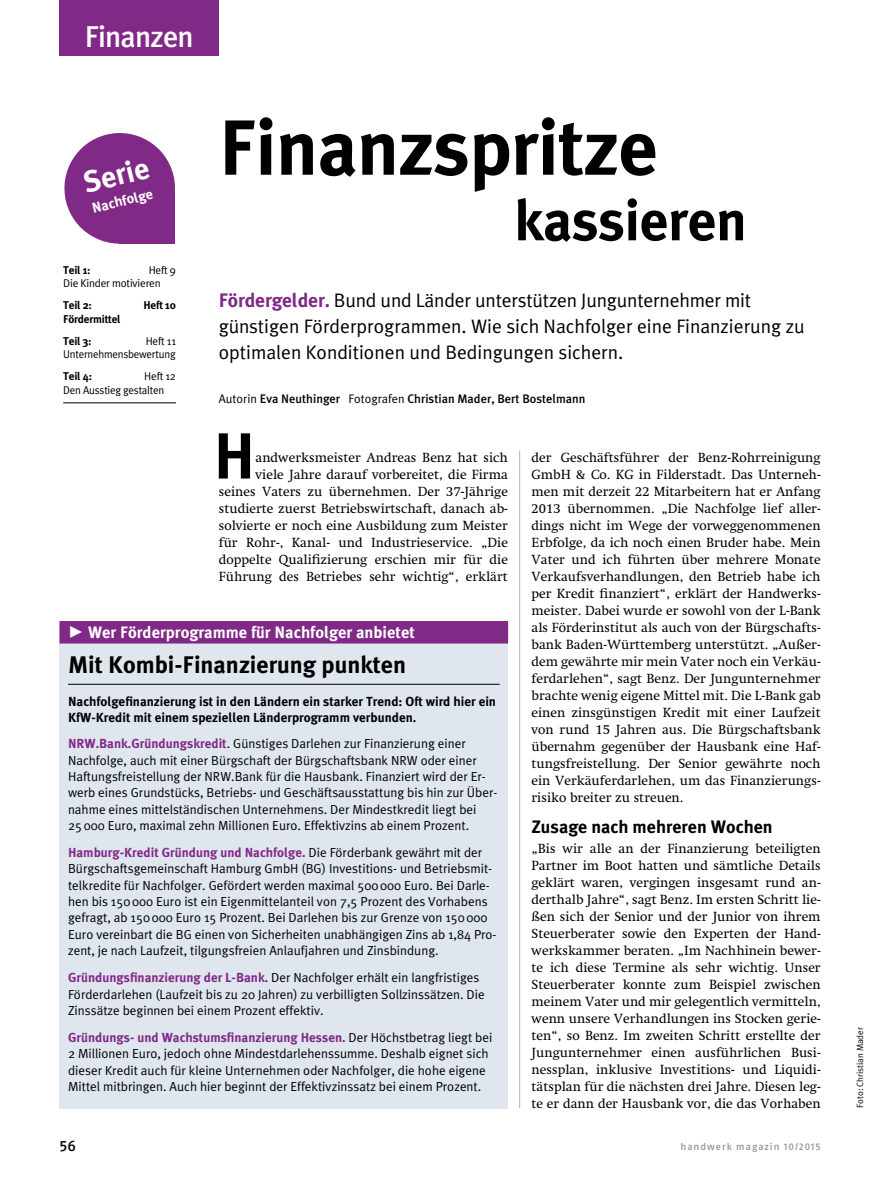
<style>
.page{position:relative;width:893px;height:1191px;background:#fff}
.page>*{position:absolute;margin:0;border:0;box-sizing:border-box;transform-origin:0 0}
.t1{font:700 78px "Meta Plus";letter-spacing:-.01em;color:#000}
.t2{font:700 64.95px "Meta Plus";color:#000}
.t3{font:700 57px "Meta Plus";letter-spacing:-.01em;color:#000}
.t4{font:500 30px "Meta Plus";letter-spacing:-.025em;color:#fff}
.t5{font:700 30px "Meta Plus";color:#fff}
.t6{font:700 24px "Meta Plus";color:#000}
.t7{font:19.5px/26.2px "Meta Plus Normal";color:#000}
.t8{font:700 18px "Meta Plus";color:#000}
.t9{font:700 16.5px "Meta Plus";color:#fff}
.t10{font:15px "Fago No Med Lf";color:#000}
.t11{font:700 14.25px "Meta Plus";color:#fff}
.t12{font:13.5px/17px "Swift LT Pro";color:#000;text-align:justify}
.t13{font:13.2px/16.4px "Meta Plus Normal";color:#000}
.t14{font:700 13.2px "Meta Plus";color:#812987}
.t15{font:700 13.2px/16.2px "Meta Plus";color:#000}
.t16{font:500 12.3px "Meta Plus";color:#000}
.t17{font:11.25px/13.5px "Meta Plus Normal";letter-spacing:-.02em;color:#000}
.t18{font:700 11.25px/22px "Meta Plus";letter-spacing:-.02em;color:#000}
.t19{font:9.75px "Fago No Med Lf";letter-spacing:.1em;color:#939598}
.t20{font:9px "Meta Plus Normal";color:#000}
.s1{font-family:"Meta Plus";font-weight:700;color:#812987}
.s2{font-family:"Meta Plus Normal";font-weight:400}
.s3{font-family:"Meta Plus Normal";font-weight:400;color:#000}
</style>
<div class="page">
<div style="left:60px;top:0;width:159px;height:55px;background:#812987"></div>
<hr style="left:519px;top:451px;width:1px;height:657px;background:#b1b4b6">
<div style="left:60px;top:621px;width:448px;height:487px;background:#dfe6ee"></div>
<hr style="left:68px;top:684px;width:432px;height:1px;background:#000">
<div style="left:60px;top:621px;width:448px;height:22px;background:#812987"></div>
<svg style="left:64px;top:133px;width:111px;height:111px"></svg>
<hr style="left:63px;top:402px;width:113px;height:1px;background:#000">
<h3 class="t4" style="left:85px;top:19px;width:110px">Finanzen</h3>
<h3 class="t5" style="left:80px;top:166px;width:68px;rotate:-14deg">Serie</h3>
<p class="t11" style="left:90px;top:200px;width:64px;rotate:-14deg">Nachfolge</p>
<p class="t18" style="left:63px;top:259px;width:29px">Teil 1:</p>
<p class="t17" style="left:63px;top:263px;width:114px;text-indent:85px">Heft 9<br>Die Kinder motivieren</p>
<p class="t18" style="left:63px;top:294px;width:30px">Teil 2:</p>
<p class="t18" style="left:144px;top:294px;width:34px">Heft 10</p>
<p class="t18" style="left:63px;top:308px;width:59px">Fördermittel<br>Teil 3:</p>
<p class="t17" style="left:63px;top:334px;width:114px;text-align:right">Heft 11<br>Unternehmensbewertung</p>
<p class="t18" style="left:63px;top:365px;width:30px">Teil 4:</p>
<p class="t17" style="left:63px;top:370px;width:114px;text-indent:81px">Heft 12<br>Den Ausstieg gestalten</p>
<h1 class="t1" style="left:219px;top:103px;width:441px">Finanzspritze</h1>
<h3 class="t3" style="left:514px;top:187px;width:234px">kassieren</h3>
<h3 class="t7" style="left:219px;top:287px;width:587px"><span class="s1">Fördergelder.</span> Bund und Länder unterstützen Jungunternehmer mit günstigen Förderprogrammen. Wie sich Nachfolger eine Finanzierung zu optimalen Konditionen und Bedingungen sichern.</h3>
<p class="t16" style="left:219px;top:392px;width:368px"><span class="s2">Autorin</span> Eva Neuthinger <span class="s2">Fotografen</span> Christian Mader, Bert Bostelmann</p>
<h2 class="t2" style="left:213px;top:418px;width:44px">H</h2>
<p class="t12" style="left:219px;top:448px;width:291px;text-align:right">andwerksmeister Andreas Benz hat sich<br>viele Jahre darauf vorbereitet, die Firma seines Vaters zu übernehmen. Der 37-Jährige studierte zuerst Betriebswirtschaft, danach ab&shy;solvierte er noch eine Ausbildung zum Meister für Rohr-, Kanal- und Industrieservice. „Die doppelte Qualifizierung erschien mir für die Führung des Betriebes sehr wichtig“, erklärt</p>
<p class="t12" style="left:532px;top:448px;width:291px">der Geschäftsführer der Benz-Rohrreinigung GmbH &amp; Co. KG in Filderstadt. Das Unterneh&shy;men mit derzeit 22 Mitarbeitern hat er Anfang 2013 übernommen. „Die Nachfolge lief aller&shy;dings nicht im Wege der vorweggenommenen Erbfolge, da ich noch einen Bruder habe. Mein Vater und ich führten über mehrere Monate Verkaufsverhandlungen, den Betrieb habe ich per Kredit finanziert“, erklärt der Handwerks&shy;meister. Dabei wurde er sowohl von der L-Bank als Förderinstitut als auch von der Bürgschafts&shy;bank Baden-Württemberg unterstützt. „Außer&shy;dem gewährte mir mein Vater noch ein Verkäu&shy;ferdarlehen“, sagt Benz. Der Jungunternehmer brachte wenig eigene Mittel mit. Die L-Bank gab einen zinsgünstigen Kredit mit einer Laufzeit von rund 15 Jahren aus. Die Bürgschaftsbank übernahm gegenüber der Hausbank eine Haf&shy;tungsfreistellung. Der Senior gewährte noch ein Verkäuferdarlehen, um das Finanzierungs&shy;risiko breiter zu streuen.</p>
<h3 class="t8" style="left:531px;top:816px;width:243px">Zusage nach mehreren Wochen</h3>
<p class="t12" style="left:531px;top:839px;width:291px">„Bis wir alle an der Finanzierung beteiligten Partner im Boot hatten und sämtliche Details geklärt waren, vergingen insgesamt rund an&shy;derthalb Jahre“, sagt Benz. Im ersten Schritt lie&shy;ßen sich der Senior und der Junior von ihrem Steuerberater sowie den Experten der Hand&shy;werkskammer beraten. „Im Nachhinein bewer&shy;te ich diese Termine als sehr wichtig. Unser Steuerberater konnte zum Beispiel zwischen meinem Vater und mir gelegentlich vermitteln, wenn unsere Verhandlungen ins Stocken gerie&shy;ten“, so Benz. Im zweiten Schritt erstellte der Jungunternehmer einen ausführlichen Busi&shy;nessplan, inklusive Investitions- und Liquidi&shy;tätsplan für die nächsten drei Jahre. Diesen leg&shy;te er dann der Hausbank vor, die das Vorhaben</p>
<p class="t9" style="left:68px;top:622px;width:348px">✓ Wer Förderprogramme für Nachfolger anbietet</p>
<h3 class="t6" style="left:68px;top:650px;width:340px">Mit Kombi-Finanzierung punkten</h3>
<p class="t15" style="left:68px;top:693px;width:430px">Nachfolgefinanzierung ist in den Ländern ein starker Trend: Oft wird hier ein<br>KfW-Kredit mit einem speziellen Länderprogramm verbunden.</p>
<p class="t13" style="left:68px;top:735px;width:431px"><span class="s1">NRW.Bank.Gründungskredit</span>. Günstiges Darlehen zur Finanzierung einer Nachfolge, auch mit einer Bürgschaft der Bürgschaftsbank NRW oder einer Haftungsfreistellung der NRW.Bank für die Hausbank. Finanziert wird der Er&shy;werb eines Grundstücks, Betriebs- und Geschäftsausstattung bis hin zur Über&shy;nahme eines mittelständischen Unternehmens. Der Mindestkredit liegt bei 25000 Euro, maximal zehn Millionen Euro. Effektivzins ab einem Prozent.</p>
<p class="t14" style="left:68px;top:844px;width:416px">Hamburg-Kredit Gründung und Nachfolge. <span class="s3">Die Förderbank gewährt mit der</span></p>
<p class="t13" style="left:68px;top:860px;width:430px">Bürgschaftsgemeinschaft Hamburg GmbH (BG) Investitions- und Betriebsmit&shy;telkredite für Nachfolger. Gefördert werden maximal 500000 Euro. Bei Darle&shy;hen bis 150000 Euro ist ein Eigenmittelanteil von 7,5 Prozent des Vorhabens gefragt, ab 150000 Euro 15 Prozent. Bei Darlehen bis zur Grenze von 150000<br>Euro vereinbart die BG einen von Sicherheiten unabhängigen Zins ab 1,84 Pro&shy;zent, je nach Laufzeit, tilgungsfreien Anlaufjahren und Zinsbindung.</p>
<p class="t13" style="left:68px;top:969px;width:418px"><span class="s1">Gründungsfinanzierung der L-Bank.</span> Der Nachfolger erhält ein langfristiges<br>Förderdarlehen (Laufzeit bis zu 20 Jahren) zu verbilligten Sollzinssätzen. Die<br>Zinssätze beginnen bei einem Prozent effektiv.</p>
<p class="t14" style="left:68px;top:1029px;width:426px">Gründungs- und Wachstumsfinanzierung Hessen. <span class="s3">Der Höchstbetrag liegt bei</span></p>
<p class="t13" style="left:68px;top:1045px;width:422px">2 Millionen Euro, jedoch ohne Mindestdarlehenssumme. Deshalb eignet sich dieser Kredit auch für kleine Unternehmen oder Nachfolger, die hohe eigene<br>Mittel mitbringen. Auch hier beginnt der Effektivzinssatz bei einem Prozent.</p>
<p class="t10" style="left:60px;top:1136px;width:18px">56</p>
<p class="t19" style="left:680px;top:1141px;width:142px">handwerk magazin 10/2015</p>
<p class="t20" style="left:855px;top:1108px;width:82px;rotate:-90deg">Foto: Christian Mader</p>
</div>
